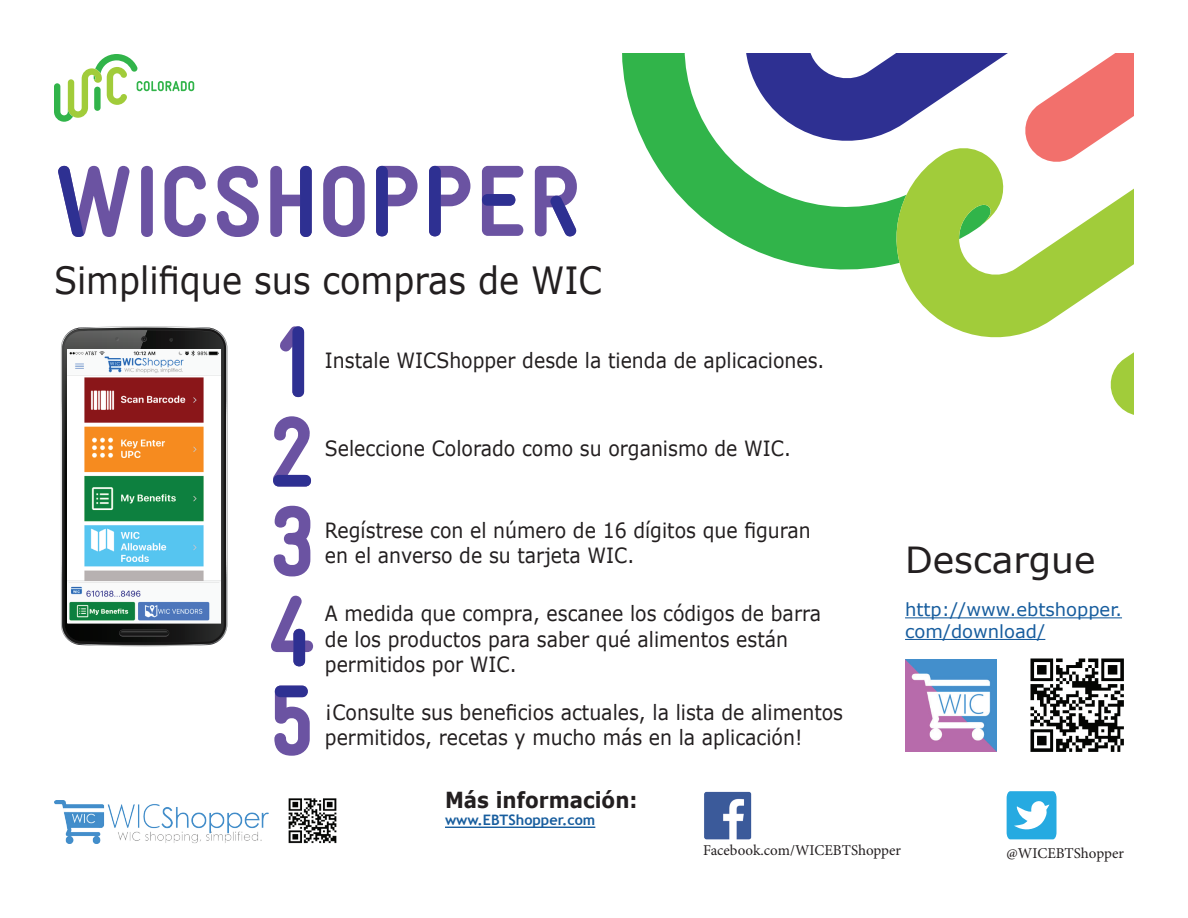
<style>
.page{position:relative;width:1188px;height:918px;background:#fff}
.page>*{position:absolute;margin:0;border:0;box-sizing:border-box;transform-origin:0 0}
.t1{font:37.5px "Verdana";color:#231f20;scale:.9 1}
.t2{font:36px "Verdana";color:#231f20}
.t3{font:700 22.05px "Verdana";color:#231f20;scale:.9 1}
.t4{font:21px/25.2px "Verdana";color:#231f20;scale:.9 1}
.t5{font:18px/21.6px "Verdana";color:#175d9e}
.t6{font:15px "Minion Pro";color:#231f20}
.t7{font:700 14.4px "Trebuchet MS";color:#175d9e}
</style>
<div class="page">
<svg style="left:54px;top:54px;width:140px;height:68px"></svg>
<svg style="left:995px;top:54px;width:139px;height:85px"></svg>
<svg style="left:622px;top:54px;width:373px;height:216px"></svg>
<svg style="left:883px;top:139px;width:251px;height:276px"></svg>
<svg style="left:62px;top:328px;width:164px;height:317px;background:#2e2e2e"></svg>
<svg style="left:62px;top:326px;width:139px;height:236px;background:#424342"></svg>
<img style="left:67px;top:349px;width:154px;height:273px">
<svg style="left:274px;top:506px;width:36px;height:70px"></svg>
<svg style="left:280px;top:326px;width:24px;height:71px"></svg>
<div style="left:292px;top:326px;width:12px;height:71px;background:#2e3092;border-radius:6px"></div>
<svg style="left:271px;top:596px;width:42px;height:70px"></svg>
<div style="left:293px;top:629px;width:12px;height:37px;background:#2e3092;border-radius:6px"></div>
<svg style="left:274px;top:686px;width:36px;height:70px"></svg>
<div style="left:275px;top:686px;width:33px;height:11px;background:#2e3092;border-radius:6px"></div>
<svg style="left:273px;top:416px;width:38px;height:70px"></svg>
<div style="left:273px;top:475px;width:38px;height:12px;background:#2e3092;border-radius:6px"></div>
<hr style="left:445px;top:827px;width:150px;height:1px;background:#175d9e">
<img style="left:288px;top:798px;width:49px;height:46px">
<img style="left:54px;top:801px;width:215px;height:42px">
<svg style="left:1007px;top:791px;width:50px;height:48px"></svg>
<img style="left:704px;top:791px;width:48px;height:49px">
<svg style="left:164px;top:166px;width:42px;height:71px"></svg>
<div style="left:141px;top:166px;width:12px;height:71px;background:#6b53a2;border-radius:6px"></div>
<svg style="left:58px;top:166px;width:71px;height:71px"></svg>
<svg style="left:323px;top:166px;width:42px;height:71px"></svg>
<svg style="left:217px;top:166px;width:42px;height:71px"></svg>
<svg style="left:482px;top:166px;width:41px;height:70px"></svg>
<div style="left:482px;top:194px;width:33px;height:12px;background:#2e3092;border-radius:6px"></div>
<svg style="left:376px;top:166px;width:42px;height:70px"></svg>
<div style="left:376px;top:166px;width:12px;height:70px;background:#2e3092;border-radius:6px"></div>
<svg style="left:270px;top:166px;width:41px;height:71px"></svg>
<div style="left:300px;top:166px;width:12px;height:71px;background:#2e3092;border-radius:6px"></div>
<svg style="left:535px;top:166px;width:42px;height:70px"></svg>
<svg style="left:429px;top:166px;width:41px;height:70px"></svg>
<div style="left:429px;top:166px;width:12px;height:70px;background:#2e3092;border-radius:6px"></div>
<img style="left:1030px;top:658px;width:94px;height:94px">
<hr style="left:905px;top:617px;width:217px;height:1px;background:#175d9e">
<hr style="left:905px;top:639px;width:140px;height:1px;background:#175d9e">
<img style="left:905px;top:660px;width:91px;height:91px">
<h1 class="t1" style="left:54px;top:254px;width:611px">Simplifique sus compras de WIC</h1>
<p class="t4" style="left:325px;top:347px;width:557px">Instale WICShopper desde la tienda de aplicaciones.</p>
<p class="t4" style="left:325px;top:435px;width:519px">Seleccione Colorado como su organismo de WIC.</p>
<p class="t4" style="left:325px;top:517px;width:542px">Regístrese con el número de 16 dígitos que figuran en el anverso de su tarjeta WIC.</p>
<p class="t4" style="left:325px;top:601px;width:553px">A medida que compra, escanee los códigos de barra de los productos para saber qué alimentos están permitidos por WIC.</p>
<p class="t4" style="left:325px;top:700px;width:577px">¡Consulte sus beneficios actuales, la lista de alimentos permitidos, recetas y mucho más en la aplicación!</p>
<p class="t3" style="left:445px;top:784px;width:215px">Más información:</p>
<p class="t7" style="left:445px;top:811px;width:152px">www.EBTShopper.com</p>
<h2 class="t2" style="left:905px;top:535px;width:192px">Descargue</h2>
<p class="t5" style="left:905px;top:599px;width:218px">http://www.ebtshopper. com/download/</p>
<p class="t6" style="left:703px;top:840px;width:200px">Facebook.com/WICEBTShopper</p>
<p class="t6" style="left:1007px;top:843px;width:119px">@WICEBTShopper</p>
</div>
